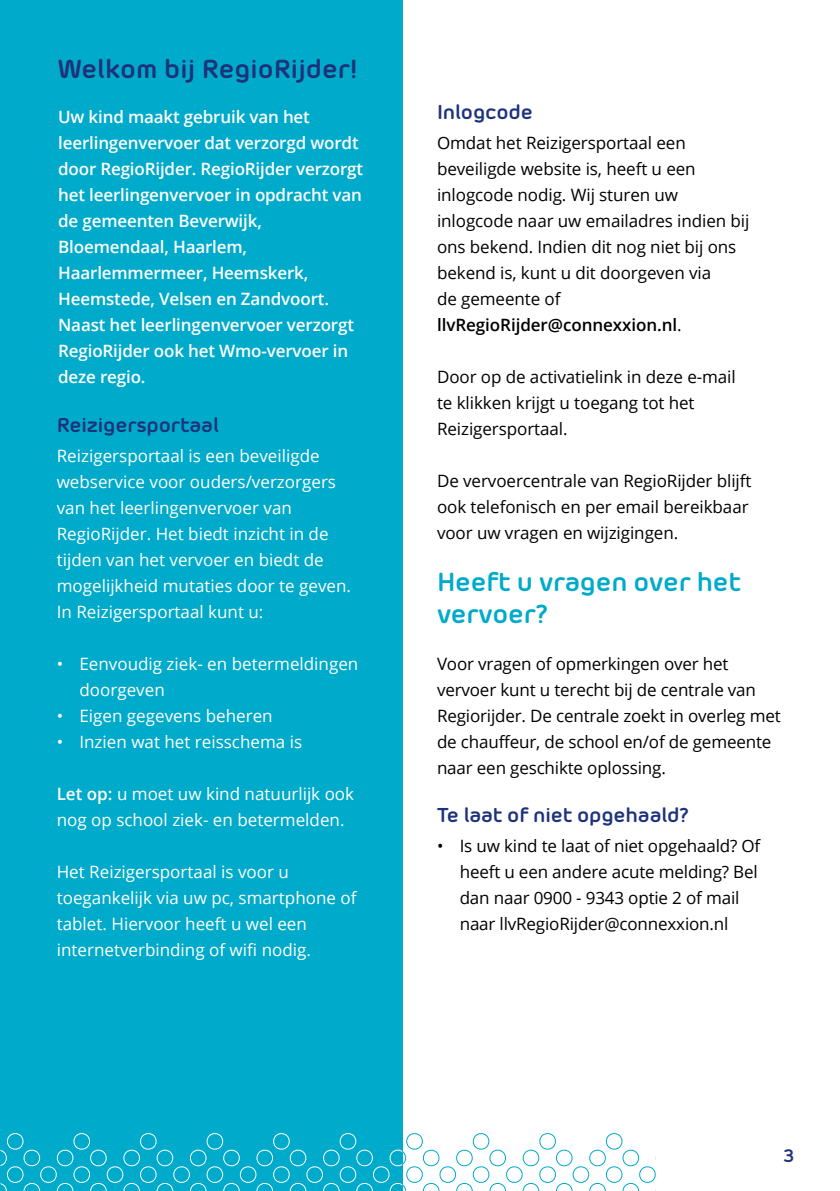
<style>
.page{position:relative;width:840px;height:1191px;background:#fff}
.page>*{position:absolute;margin:0;border:0;box-sizing:border-box;transform-origin:0 0}
.t1{font:700 26px/32px "Morebi Rounded";letter-spacing:-.01em;color:#00aaca}
.t2{font:700 26px "Morebi Rounded";color:#1d327b}
.t3{font:700 20px "Morebi Rounded";letter-spacing:-.01em;color:#1d327b}
.t4{font:700 18px "Morebi Rounded";color:#1d327b}
.t5{font:17px/26px "Open Sans";letter-spacing:-.005em;color:#000}
.t6{font:17px/26px "Open Sans";color:#fff}
.t7{font:600 17px/26px "Open Sans";letter-spacing:-.01em;color:#fff}
.s1{font-weight:600}
</style>
<div class="page">
<div style="left:0;top:0;width:403px;height:1191px;background:#00aaca"></div>
<svg style="left:0;top:1133px;width:655px;height:58px"></svg>
<h1 class="t2" style="left:58px;top:50px;width:300px">Welkom bij RegioRijder!</h1>
<p class="t7" style="left:58px;top:104px;width:306px">Uw kind maakt gebruik van het leerlingenvervoer dat verzorgd wordt door RegioRijder. RegioRijder verzorgt het leerlingenvervoer in opdracht van de gemeenten Beverwijk,<br>Bloemendaal, Haarlem,<br>Haarlemmermeer, Heemskerk,<br>Heemstede, Velsen en Zandvoort.<br>Naast het leerlingenvervoer verzorgt<br>RegioRijder ook het Wmo-vervoer in deze regio.</p>
<p class="t3" style="left:57px;top:409px;width:164px">Reizigersportaal</p>
<p class="t6" style="left:57px;top:442px;width:296px">Reizigersportaal is een beveiligde webservice voor ouders/verzorgers van het leerlingenvervoer van RegioRijder. Het biedt inzicht in de tijden van het vervoer en biedt de mogelijkheid mutaties door te geven.<br>In Reizigersportaal kunt u:</p>
<p class="t6" style="left:79px;top:650px;width:280px;text-indent:-23px">• Eenvoudig ziek- en betermeldingen doorgeven</p>
<p class="t6" style="left:57px;top:702px;width:217px">• Eigen gegevens beheren</p>
<p class="t6" style="left:57px;top:728px;width:247px">• Inzien wat het reisschema is</p>
<p class="t6" style="left:57px;top:780px;width:299px"><span class="s1">Let op:</span> u moet uw kind natuurlijk ook nog op school ziek- en betermelden.</p>
<p class="t6" style="left:57px;top:858px;width:301px">Het Reizigersportaal is voor u toegankelijk via uw pc, smartphone of tablet. Hiervoor heeft u wel een internetverbinding of wifi nodig.</p>
<p class="t3" style="left:437px;top:97px;width:97px">Inlogcode</p>
<p class="t5" style="left:437px;top:130px;width:314px">Omdat het Reizigersportaal een beveiligde website is, heeft u een inlogcode nodig. Wij sturen uw inlogcode naar uw emailadres indien bij ons bekend. Indien dit nog niet bij ons bekend is, kunt u dit doorgeven via<br>de gemeente of <span class="s1">llvRegioRijder@connexxion.nl</span>.</p>
<p class="t5" style="left:437px;top:364px;width:300px">Door op de activatielink in deze e-mail te klikken krijgt u toegang tot het<br>Reizigersportaal.</p>
<p class="t5" style="left:437px;top:468px;width:316px">De vervoercentrale van RegioRijder blijft ook telefonisch en per email bereikbaar voor uw vragen en wijzigingen.</p>
<h1 class="t1" style="left:437px;top:563px;width:305px">Heeft u vragen over het vervoer?</h1>
<p class="t5" style="left:437px;top:650px;width:345px">Voor vragen of opmerkingen over het vervoer kunt u terecht bij de centrale van Regiorijder. De centrale zoekt in overleg met de chauffeur, de school en/of de gemeente naar een geschikte oplossing.</p>
<p class="t3" style="left:437px;top:799px;width:253px">Te laat of niet opgehaald?</p>
<p class="t5" style="left:459px;top:832px;width:302px;text-indent:-23px">• Is uw kind te laat of niet opgehaald? Of heeft u een andere acute melding? Bel dan naar 0900 - 9343 optie 2 of mail naar llvRegioRijder@connexxion.nl</p>
<p class="t4" style="left:782px;top:1142px;width:13px">3</p>
</div>
